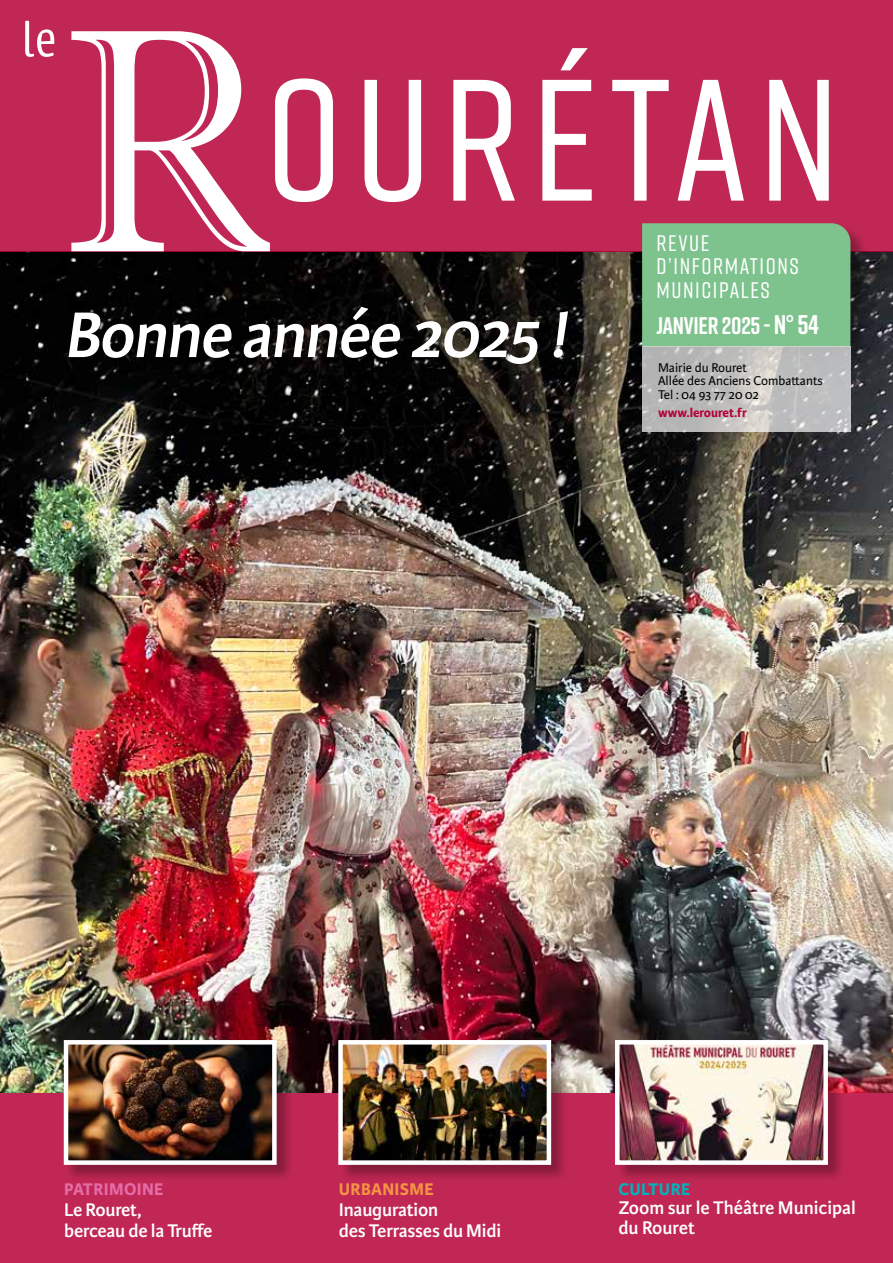
<style>
.page{position:relative;width:893px;height:1263px;background:#fff}
.page>*{position:absolute;margin:0;border:0;box-sizing:border-box;transform-origin:0 0}
.t1{font:319.35px "Imprint MT Shadow";color:#fff;scale:.85 1}
.t2{font:500 172.5px "Rift";letter-spacing:.065em;color:#fff}
.t3{font:600 68.7px "Karmina Sans";color:#fff}
.t4{font:300 52.5px "Urbana";color:#fff}
.t5{font:700 24px "Rift";letter-spacing:-.01em;color:#fff}
.t6{font:500 22.5px/23.2px "Rift";letter-spacing:.07em;color:#fff}
.t7{font:600 19.5px/21px "Karmina Sans";letter-spacing:-.01em;color:#fff}
.t8{font:700 18px "Karmina Sans";letter-spacing:.02em;color:#e56ca6}
.t9{font:700 18px "Karmina Sans";letter-spacing:.02em;color:#f39444}
.t10{font:700 18px "Karmina Sans";letter-spacing:.02em;color:#00b4bb}
.t11{font:13.5px/13.5px "Karmina Sans";color:#000}
.t12{font:700 13.5px "Karmina Sans";color:#b50036}
.s1{font-size:27px}
</style>
<div class="page">
<img style="left:0;top:251px;width:893px;height:842px">
<div style="left:0;top:1093px;width:893px;height:170px;background:#c02754"></div>
<div style="left:0;top:0;width:893px;height:251px;background:#c02754"></div>
<div style="left:339px;top:1041px;width:230px;height:141px;background:#000;opacity:.3"></div>
<img style="left:343px;top:1045px;width:203px;height:115px">
<div style="left:338px;top:1040px;width:213px;height:125px;border:4px solid #fff"></div>
<div style="left:65px;top:1041px;width:229px;height:141px;background:#000;opacity:.3"></div>
<img style="left:69px;top:1045px;width:203px;height:115px">
<div style="left:64px;top:1040px;width:213px;height:125px;border:4px solid #fff"></div>
<div style="left:616px;top:1041px;width:229px;height:141px;background:#000;opacity:.3"></div>
<img style="left:620px;top:1045px;width:203px;height:115px">
<div style="left:615px;top:1040px;width:213px;height:125px;border:4px solid #fff"></div>
<div style="left:643px;top:224px;width:224px;height:140px;background:#000;opacity:.3"></div>
<div style="left:642px;top:223px;width:208px;height:124px;background:#7ec28e"></div>
<svg style="left:642px;top:347px;width:208px;height:85px;background:#bfbebe"></svg>
<h3 class="t4" style="left:21px;top:12px;width:37px">le</h3>
<h1 class="t1" style="left:64px;top:-45px;width:249px">R</h1>
<h2 class="t2" style="left:265px;top:18px;width:576px">OURÉTAN</h2>
<p class="t6" style="left:656px;top:231px;width:144px">REVUE<br>D’INFORMATIONS<br>MUNICIPALES</p>
<p class="t5" style="left:656px;top:308px;width:164px">JANVIER 2025 - <span class="s1">n° 54</span></p>
<p class="t11" style="left:658px;top:361px;width:166px">Mairie du Rouret<br>Allée des Anciens Combattants<br>Tel : 04 93 77 20 02</p>
<p class="t12" style="left:658px;top:404px;width:90px">www.lerouret.fr</p>
<h3 class="t3" style="left:64px;top:296px;width:516px">Bonne année 2025 !</h3>
<p class="t8" style="left:64px;top:1178px;width:101px">PATRIMOINE</p>
<p class="t7" style="left:64px;top:1199px;width:150px">Le Rouret,<br>berceau de la Truffe</p>
<p class="t9" style="left:339px;top:1178px;width:96px">URBANISME</p>
<p class="t7" style="left:339px;top:1199px;width:164px">Inauguration<br>des Terrasses du Midi</p>
<p class="t10" style="left:618px;top:1178px;width:73px">CULTURE</p>
<p class="t7" style="left:618px;top:1198px;width:239px;line-height:19.5px">Zoom sur le Théâtre Municipal du Rouret</p>
</div>
